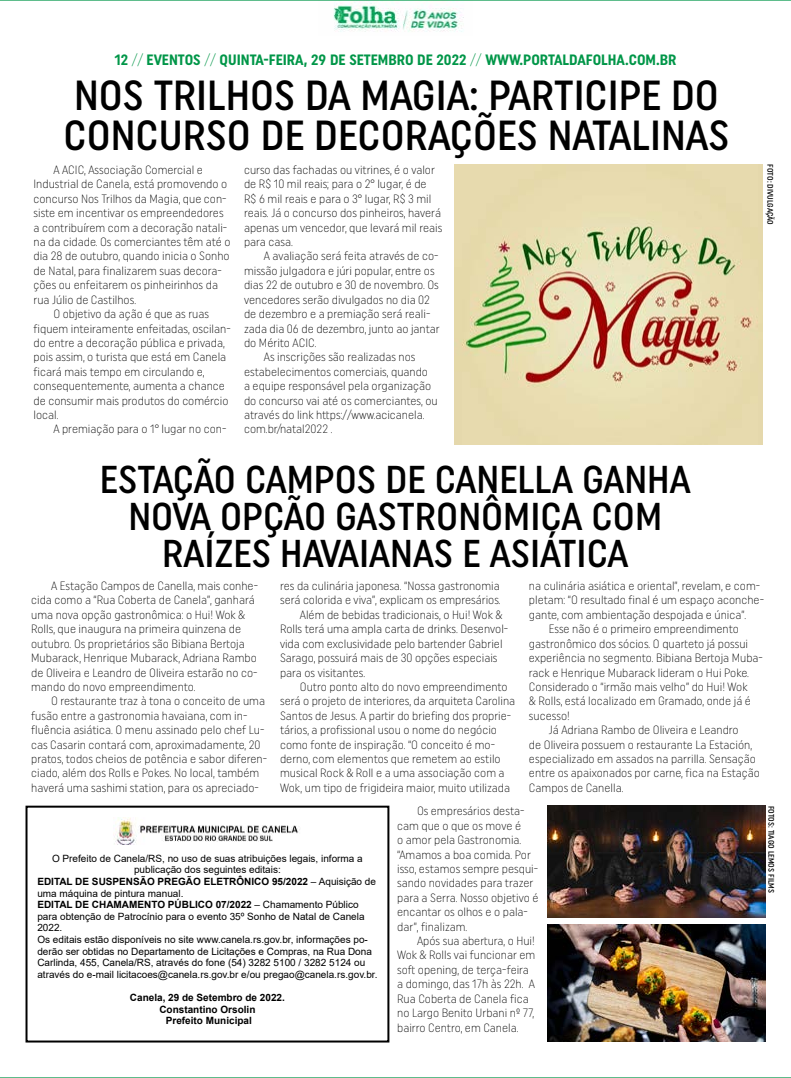
<style>
.page{position:relative;width:791px;height:1078px;background:#fff}
.page>*{position:absolute;margin:0;border:0;box-sizing:border-box;transform-origin:0 0}
.t1{font:500 42px/40px "Uniform Condensed";color:#000}
.t2{font:500 38.8px/36.9px "Uniform Condensed";color:#000;text-align:center}
.t3{font:700 15px "Uniform Condensed";color:#009648}
.t4{font:300 12px/14.4px "Uniform Condensed";color:#000}
.t5{font:10px "Arial";color:#000}
.t6{font:700 10px/11.6px "Arial";color:#000;text-align:center}
.t7{font:500 8px "Uniform Condensed";color:#000}
.s1{font-weight:300}
.s2{font-weight:400}
</style>
<div class="page">
<img style="left:333px;top:2px;width:131px;height:30px">
<div style="left:26px;top:805px;width:363px;height:237px;border:2px solid #000"></div>
<img style="left:114px;top:817px;width:186px;height:27px">
<hr style="left:0;top:0;width:791px;height:1px;background:#009648">
<hr style="left:0;top:1077px;width:791px;height:1px;background:#009648">
<img style="left:455px;top:164px;width:308px;height:280px">
<img style="left:547px;top:805px;width:219px;height:112px">
<img style="left:547px;top:924px;width:219px;height:117px">
<p class="t3" style="left:114px;top:51px;width:563px">12 <span class="s1">//</span> EVENTOS <span class="s1">//</span> QUINTA-FEIRA, 29 DE SETEMBRO DE 2022 <span class="s1">//</span> WWW.PORTALDAFOLHA.COM.BR</p>
<h1 class="t1" style="left:63px;top:75px;width:668px">NOS TRILHOS DA MAGIA: PARTICIPE DO<br>CONCURSO DE DECORAÇÕES NATALINAS</h1>
<p class="t4" style="left:53px;top:162px;width:151px">A ACIC, Associação Comercial e</p>
<p class="t4" style="left:34px;top:177px;width:195px">Industrial de Canela, está promovendo o</p>
<p class="t4" style="left:34px;top:191px;width:195px">concurso Nos Trilhos da Magia, que con-</p>
<p class="t4" style="left:34px;top:205px;width:192px">siste em incentivar os empreendedores</p>
<p class="t4" style="left:34px;top:220px;width:195px">a contribuírem com a decoração natali-</p>
<p class="t4" style="left:34px;top:234px;width:199px">na da cidade. Os comerciantes têm até o</p>
<p class="t4" style="left:34px;top:249px;width:198px">dia 28 de outubro, quando inicia o Sonho</p>
<p class="t4" style="left:34px;top:263px;width:190px">de Natal, para finalizarem suas decora-</p>
<p class="t4" style="left:34px;top:277px;width:186px">ções ou enfeitarem os pinheirinhos da</p>
<p class="t4" style="left:34px;top:292px;width:104px">rua Júlio de Castilhos.</p>
<p class="t4" style="left:53px;top:306px;width:157px">O objetivo da ação é que as ruas</p>
<p class="t4" style="left:34px;top:321px;width:199px">fiquem inteiramente enfeitadas, oscilan-</p>
<p class="t4" style="left:34px;top:335px;width:193px">do entre a decoração pública e privada,</p>
<p class="t4" style="left:34px;top:349px;width:194px">pois assim, o turista que está em Canela</p>
<p class="t4" style="left:34px;top:364px;width:172px">ficará mais tempo em circulando e,</p>
<p class="t4" style="left:34px;top:378px;width:193px">consequentemente, aumenta a chance</p>
<p class="t4" style="left:34px;top:393px;width:197px">de consumir mais produtos do comércio</p>
<p class="t4" style="left:34px;top:407px;width:26px">local.</p>
<p class="t4" style="left:53px;top:421px;width:175px">A premiação para o 1° lugar no con-</p>
<p class="t4" style="left:244px;top:162px;width:200px">curso das fachadas ou vitrines, é o valor de R$ 10 mil reais; para o 2° lugar, é de<br>R$ 6 mil reais e para o 3° lugar, R$ 3 mil reais. Já o concurso dos pinheiros, haverá apenas um vencedor, que levará mil reais para casa.</p>
<p class="t4" style="left:264px;top:249px;width:176px">A avaliação será feita através de co-</p>
<p class="t4" style="left:244px;top:263px;width:192px">missão julgadora e júri popular, entre os</p>
<p class="t4" style="left:244px;top:277px;width:196px">dias 22 de outubro e 30 de novembro. Os</p>
<p class="t4" style="left:244px;top:292px;width:187px">vencedores serão divulgados no dia 02</p>
<p class="t4" style="left:244px;top:306px;width:188px">de dezembro e a premiação será reali-</p>
<p class="t4" style="left:244px;top:321px;width:197px">zada dia 06 de dezembro, junto ao jantar</p>
<p class="t4" style="left:244px;top:335px;width:74px">do Mérito ACIC.</p>
<p class="t4" style="left:264px;top:349px;width:153px">As inscrições são realizadas nos</p>
<p class="t4" style="left:244px;top:364px;width:185px">estabelecimentos comerciais, quando</p>
<p class="t4" style="left:244px;top:378px;width:189px">a equipe responsável pela organização</p>
<p class="t4" style="left:244px;top:393px;width:195px">do concurso vai até os comerciantes, ou</p>
<p class="t4" style="left:244px;top:407px;width:182px">através do link https://www.acicanela.</p>
<p class="t4" style="left:244px;top:421px;width:90px">com.br/natal2022 .</p>
<p class="t7" style="left:775px;top:164px;width:62px;rotate:90deg">FOTO: DIVULGAÇÃO</p>
<h2 class="t2" style="left:100px;top:460px;width:592px">ESTAÇÃO CAMPOS DE CANELLA GANHA<br>NOVA OPÇÃO GASTRONÔMICA COM<br>RAÍZES HAVAIANAS E ASIÁTICA</h2>
<p class="t4" style="left:31px;top:578px;width:228px;text-indent:20px">A Estação Campos de Canella, mais conhe&shy;cida como a “Rua Coberta de Canela”, ganhará uma nova opção gastronômica: o Hui! Wok &amp; Rolls, que inaugura na primeira quinzena de outubro. Os proprietários são Bibiana Bertoja Mubarack, Henrique Mubarack, Adriana Rambo de Oliveira e Leandro de Oliveira estarão no co&shy;mando do novo empreendimento.</p>
<p class="t4" style="left:31px;top:693px;width:237px;text-indent:20px">O restaurante traz à tona o conceito de uma fusão entre a gastronomia havaiana, com in&shy;fluência asiática. O menu assinado pelo chef Lu&shy;cas Casarin contará com, aproximadamente, 20 pratos, todos cheios de potência e sabor diferen&shy;ciado, além dos Rolls e Pokes. No local, também haverá uma sashimi station, para os apreciado-</p>
<p class="t4" style="left:280px;top:578px;width:221px">res da culinária japonesa. “Nossa gastronomia</p>
<p class="t4" style="left:280px;top:592px;width:222px">será colorida e viva”, explicam os empresários.</p>
<p class="t4" style="left:300px;top:607px;width:204px">Além de bebidas tradicionais, o Hui! Wok &amp;</p>
<p class="t4" style="left:280px;top:621px;width:230px">Rolls terá uma ampla carta de drinks. Desenvol-</p>
<p class="t4" style="left:280px;top:636px;width:224px">vida com exclusividade pelo bartender Gabriel</p>
<p class="t4" style="left:280px;top:650px;width:219px">Sarago, possuirá mais de 30 opções especiais</p>
<p class="t4" style="left:280px;top:664px;width:87px">para os visitantes.</p>
<p class="t4" style="left:300px;top:679px;width:209px">Outro ponto alto do novo empreendimento</p>
<p class="t4" style="left:280px;top:693px;width:237px">será o projeto de interiores, da arquiteta Carolina</p>
<p class="t4" style="left:280px;top:708px;width:233px">Santos de Jesus. A partir do briefing dos proprie-</p>
<p class="t4" style="left:280px;top:722px;width:218px">tários, a profissional usou o nome do negócio</p>
<p class="t4" style="left:280px;top:736px;width:216px">como fonte de inspiração. “O conceito é mo-</p>
<p class="t4" style="left:280px;top:751px;width:222px">derno, com elementos que remetem ao estilo</p>
<p class="t4" style="left:280px;top:765px;width:226px">musical Rock &amp; Roll e a uma associação com a</p>
<p class="t4" style="left:280px;top:780px;width:232px">Wok, um tipo de frigideira maior, muito utilizada</p>
<p class="t4" style="left:529px;top:578px;width:233px">na culinária asiática e oriental”, revelam, e com-</p>
<p class="t4" style="left:529px;top:592px;width:236px">pletam: “O resultado final é um espaço aconche-</p>
<p class="t4" style="left:529px;top:607px;width:219px">gante, com ambientação despojada e única”.</p>
<p class="t4" style="left:549px;top:621px;width:192px">Esse não é o primeiro empreendimento</p>
<p class="t4" style="left:529px;top:636px;width:221px">gastronômico dos sócios. O quarteto já possui</p>
<p class="t4" style="left:529px;top:650px;width:235px">experiência no segmento. Bibiana Bertoja Muba-</p>
<p class="t4" style="left:529px;top:664px;width:222px">rack e Henrique Mubarack lideram o Hui Poke.</p>
<p class="t4" style="left:529px;top:679px;width:220px">Considerado o “irmão mais velho” do Hui! Wok</p>
<p class="t4" style="left:529px;top:693px;width:224px">&amp; Rolls, está localizado em Gramado, onde já é</p>
<p class="t4" style="left:529px;top:708px;width:42px">sucesso!</p>
<p class="t4" style="left:549px;top:722px;width:191px">Já Adriana Rambo de Oliveira e Leandro</p>
<p class="t4" style="left:529px;top:736px;width:225px">de Oliveira possuem o restaurante La Estación,</p>
<p class="t4" style="left:529px;top:751px;width:228px">especializado em assados na parrilla. Sensação</p>
<p class="t4" style="left:529px;top:765px;width:232px">entre os apaixonados por carne, fica na Estação</p>
<p class="t4" style="left:529px;top:780px;width:96px">Campos de Canella.</p>
<p class="t4" style="left:397px;top:803px;width:143px;text-indent:20px">Os empresários desta&shy;cam que o que os move é<br>o amor pela Gastronomia. “Amamos a boa comida. Por isso, estamos sempre pesqui&shy;sando novidades para trazer para a Serra. Nosso objetivo é encantar os olhos e o pala&shy;dar”, finalizam.</p>
<p class="t4" style="left:397px;top:933px;width:140px;text-indent:20px">Após sua abertura, o Hui!<br>Wok &amp; Rolls vai funcionar em soft opening, de terça-feira a domingo, das 17h às 22h. A<br>Rua Coberta de Canela fica no Largo Benito Urbani nº 77, bairro Centro, em Canela.</p>
<p class="t7" style="left:776px;top:805px;width:89px;rotate:90deg">FOTOS: TIAGO LEMOS FILMS</p>
<p class="t5" style="left:52px;top:851px;width:312px">O Prefeito de Canela/RS, no uso de suas atribuições legais, informa a</p>
<p class="t5" style="left:134px;top:862px;width:148px">publicação dos seguintes editais:</p>
<p class="t6" style="left:37px;top:875px;width:340px">EDITAL DE SUSPENSÃO PREGÃO ELETRÔNICO 95/2022 <span class="s2">– Aquisição de</span></p>
<p class="t5" style="left:37px;top:885px;width:148px">uma máquina de pintura manual.</p>
<p class="t6" style="left:37px;top:898px;width:323px">EDITAL DE CHAMAMENTO PÚBLICO 07/2022 <span class="s2">– Chamamento Público</span></p>
<p class="t5" style="left:37px;top:909px;width:329px">para obtenção de Patrocínio para o evento 35º Sonho de Natal de Canela</p>
<p class="t5" style="left:37px;top:920px;width:27px">2022.</p>
<p class="t5" style="left:37px;top:932px;width:332px">Os editais estão disponíveis no site www.canela.rs.gov.br, informações po-</p>
<p class="t5" style="left:37px;top:943px;width:336px">derão ser obtidas no Departamento de Licitações e Compras, na Rua Dona</p>
<p class="t5" style="left:37px;top:955px;width:329px">Carlinda, 455, Canela/RS, através do fone (54) 3282 5100 / 3282 5124 ou</p>
<p class="t5" style="left:37px;top:967px;width:342px">através do e-mail licitacoes@canela.rs.gov.br e/ou pregao@canela.rs.gov.br.</p>
<p class="t6" style="left:130px;top:991px;width:157px">Canela, 29 de Setembro de 2022.<br>Constantino Orsolin<br>Prefeito Municipal</p>
</div>
